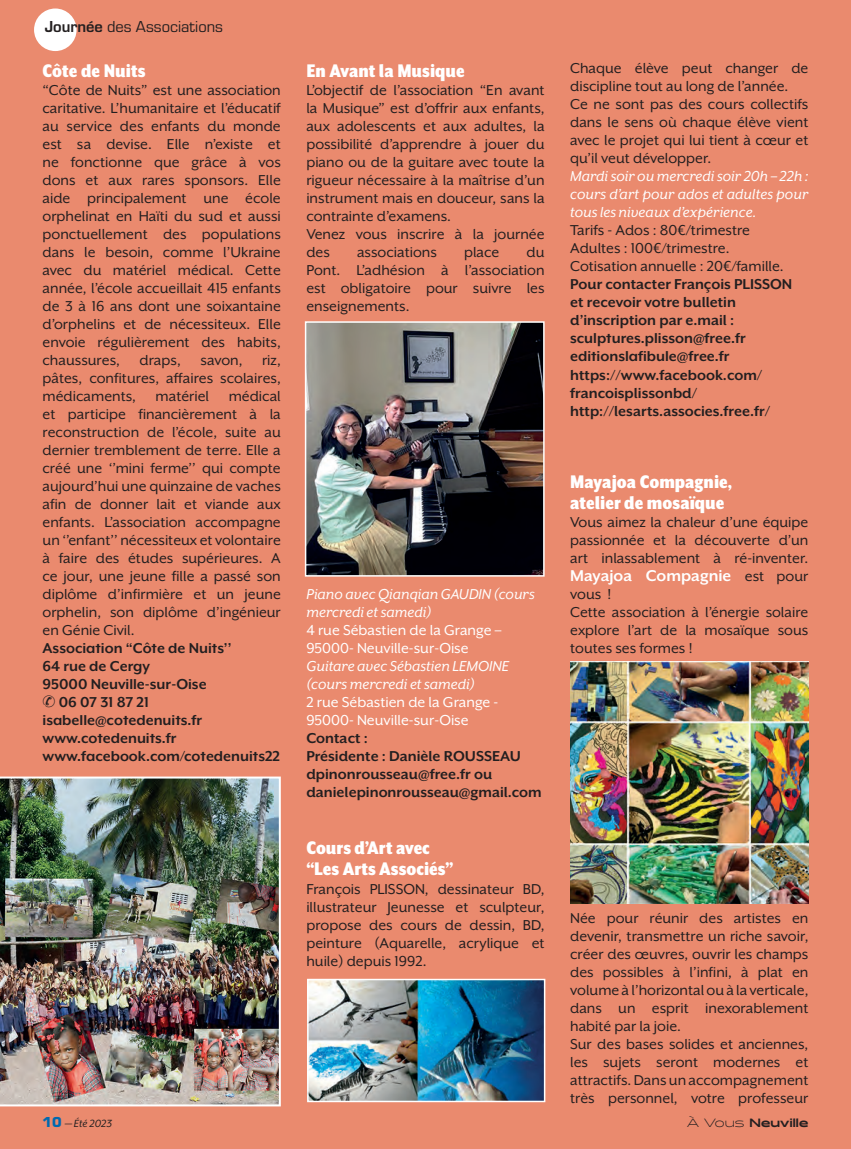
<style>
.page{position:relative;width:851px;height:1149px;background:#fff}
.page>*{position:absolute;margin:0;border:0;box-sizing:border-box;transform-origin:0 0}
.titreAss{font:900 21px "Mr Eaves XL San Nar OT";color:#fff}
.t1{font:700 18px "Mr Eaves XL San OT";color:#fff}
.t2{font:16.5px/18px "Mr Eaves XL San OT";color:#231f20;text-align:justify}
.t3{font:700 16.5px/18px "Mr Eaves XL San OT";color:#231f20}
.Signature{font:700 16.5px "Mr Eaves XL Mod OT";color:#231f20}
.t4{font:italic 16.5px/18px "Mr Eaves XL San OT";color:#fff}
.t5{font:16.5px/18px "Mr Eaves XL San OT";color:#fff}
.t6{font:16.5px "Eurostile";color:#231f20}
.t7{font:900 12px "Halogen";color:#231f20}
.t8{font:italic 12px "Mr Eaves XL San OT";color:#231f20}
.s1{font-weight:700}
.s2{font-weight:400;font-size:16.5px;color:#231f20}
.s3{font-family:"Eurostile";font-weight:900;font-style:normal;font-size:15px;color:#0169af}
.s4{font-weight:300}
</style>
<div class="page">
<div style="left:0;top:0;width:850px;height:1148px;background:#ea8a6e"></div>
<div style="left:34px;top:9px;width:43px;height:42px;background:#fff;border-radius:50%"></div>
<img style="left:570px;top:661px;width:238px;height:241px">
<img style="left:310px;top:981px;width:232px;height:117px">
<div style="left:307px;top:978px;width:238px;height:123px;border:2px solid #fff"></div>
<img style="left:308px;top:324px;width:233px;height:249px">
<div style="left:305px;top:321px;width:239px;height:255px;border:2px solid #fff"></div>
<img style="left:0;top:776px;width:281px;height:330px">
<p class="t6" style="left:45px;top:16px;width:180px"><span class="s1">Journée</span> des Associations</p>
<p class="titreAss" style="left:43px;top:59px;width:104px">Côte de Nuits</p>
<p class="t2" style="left:43px;top:81px;width:240px">“Côte de Nuits” est une association caritative. L’humanitaire et l’éducatif au service des enfants du monde est sa devise. Elle n’existe et ne fonctionne que grâce à vos dons et aux rares sponsors. Elle aide principalement une école orphelinat en Haïti du sud et aussi ponctuellement des populations dans le besoin, comme l’Ukraine avec du matériel médical. Cette année, l’école accueillait 415 enfants de 3 à 16 ans dont une soixantaine d’orphelins et de nécessiteux. Elle envoie régulièrement des habits, chaussures, draps, savon, riz, pâtes, confitures, affaires scolaires, médicaments, matériel médical et participe financièrement à la reconstruction de l’école, suite au dernier tremblement de terre. Elle a créé une ‘’mini ferme’’ qui compte aujourd’hui une quinzaine de vaches afin de donner lait et viande aux enfants. L’association accompagne un ‘’enfant’’ nécessiteux et volontaire à faire des études supérieures. A ce jour, une jeune fille a passé son diplôme d’infirmière et un jeune orphelin, son diplôme d’ingénieur en Génie Civil.</p>
<p class="Signature" style="left:43px;top:639px;width:190px">Association “Côte de Nuits’’</p>
<p class="Signature" style="left:43px;top:657px;width:109px">64 rue de Cergy</p>
<p class="Signature" style="left:43px;top:675px;width:165px">95000 Neuville-sur-Oise</p>
<p class="Signature" style="left:59px;top:693px;width:92px">06 07 31 87 21</p>
<p class="Signature" style="left:43px;top:711px;width:161px">isabelle@cotedenuits.fr</p>
<p class="Signature" style="left:43px;top:729px;width:135px">www.cotedenuits.fr</p>
<p class="Signature" style="left:43px;top:747px;width:239px">www.facebook.com/cotedenuits22</p>
<p class="titreAss" style="left:306px;top:59px;width:160px">En Avant la Musique</p>
<p class="t2" style="left:306px;top:81px;width:240px">L’objectif de l’association “En avant la Musique” est d’offrir aux enfants, aux adolescents et aux adultes, la possibilité d’apprendre à jouer du piano ou de la guitare avec toute la rigueur nécessaire à la maîtrise d’un instrument mais en douceur, sans la contrainte d’examens.</p>
<p class="t2" style="left:306px;top:225px;width:240px">Venez vous inscrire à la journée des</p>
<p class="t2" style="left:306px;top:243px;width:240px;text-indent:220px">du Pont. L’adhésion à l’association est obligatoire pour suivre les enseignements.</p>
<p class="t2" style="left:357px;top:243px;width:81px">associations</p>
<p class="t2" style="left:464px;top:243px;width:37px">place</p>
<p class="t4" style="left:306px;top:585px;width:230px">Piano avec Qianqian GAUDIN (cours mercredi et samedi)</p>
<p class="t5" style="left:306px;top:621px;width:196px">4 rue Sébastien de la Grange –<br>95000- Neuville-sur-Oise</p>
<p class="t4" style="left:306px;top:657px;width:204px">Guitare avec Sébastien LEMOINE (cours mercredi et samedi)</p>
<p class="t5" style="left:306px;top:693px;width:193px">2 rue Sébastien de la Grange -<br>95000- Neuville-sur-Oise</p>
<p class="t3" style="left:306px;top:729px;width:63px">Contact :</p>
<p class="t3" style="left:306px;top:747px;width:216px">Présidente : Danièle ROUSSEAU</p>
<p class="t3" style="left:306px;top:765px;width:237px">dpinonrousseau@free.fr ou danielepinonrousseau@gmail.com</p>
<p class="titreAss" style="left:306px;top:836px;width:125px">Cours d’Art avec</p>
<p class="titreAss" style="left:306px;top:857px;width:148px">“Les Arts Associés”</p>
<p class="t2" style="left:306px;top:879px;width:240px">François PLISSON, dessinateur BD, illustrateur Jeunesse et sculpteur, propose des cours de dessin, BD, peinture (Aquarelle, acrylique et huile) depuis 1992.</p>
<p class="t2" style="left:570px;top:59px;width:240px">Chaque élève peut changer de discipline tout au long de l’année.</p>
<p class="t2" style="left:570px;top:95px;width:240px">Ce ne sont pas des cours collectifs dans le sens où chaque élève vient avec le projet qui lui tient à cœur et qu’il veut développer.</p>
<p class="t4" style="left:570px;top:167px;width:240px;text-align:justify">Mardi soir ou mercredi soir 20h – 22h : cours d’art pour ados et adultes pour tous les niveaux d’expérience.</p>
<p class="t2" style="left:570px;top:221px;width:181px">Tarifs - Ados : 80€/trimestre</p>
<p class="t2" style="left:570px;top:239px;width:161px">Adultes : 100€/trimestre.</p>
<p class="t2" style="left:570px;top:257px;width:215px">Cotisation annuelle : 20€/famille.</p>
<p class="t3" style="left:570px;top:275px;width:224px">Pour contacter François PLISSON</p>
<p class="t3" style="left:570px;top:293px;width:167px">et recevoir votre bulletin d’inscription par e.mail :</p>
<p class="Signature" style="left:570px;top:329px;width:177px">sculptures.plisson@free.fr</p>
<p class="Signature" style="left:570px;top:347px;width:161px">editionslafibule@free.fr</p>
<p class="t3" style="left:570px;top:365px;width:194px">https://www.facebook.com/ francoisplissonbd/</p>
<p class="t3" style="left:570px;top:401px;width:201px">http://lesarts.associes.free.fr/</p>
<p class="titreAss" style="left:570px;top:469px;width:163px">Mayajoa Compagnie,</p>
<p class="titreAss" style="left:570px;top:490px;width:156px">atelier de mosaïque</p>
<p class="t2" style="left:570px;top:512px;width:240px">Vous aimez la chaleur d’une équipe passionnée et la découverte d’un art inlassablement à ré-inventer.</p>
<p class="t1" style="left:570px;top:565px;width:240px">Mayajoa Compagnie <span class="s2">est pour</span></p>
<p class="t2" style="left:570px;top:584px;width:43px">vous !</p>
<p class="t2" style="left:570px;top:602px;width:240px">Cette association à l’énergie solaire explore l’art de la mosaïque sous toutes ses formes !</p>
<p class="t2" style="left:570px;top:908px;width:240px">Née pour réunir des artistes en devenir, transmettre un riche savoir, créer des œuvres, ouvrir les champs des possibles à l’infini, à plat en volume à l’horizontal ou à la verticale, dans un esprit inexorablement habité par la joie.</p>
<p class="t2" style="left:570px;top:1034px;width:240px">Sur des bases solides et anciennes, les sujets seront modernes et attractifs. Dans un accompagnement très personnel, votre professeur</p>
<p class="t8" style="left:43px;top:1116px;width:71px"><span class="s3">10</span> — Été 2023</p>
<p class="t7" style="left:687px;top:1114px;width:123px"><span class="s4">À Vous</span> Neuville</p>
</div>
